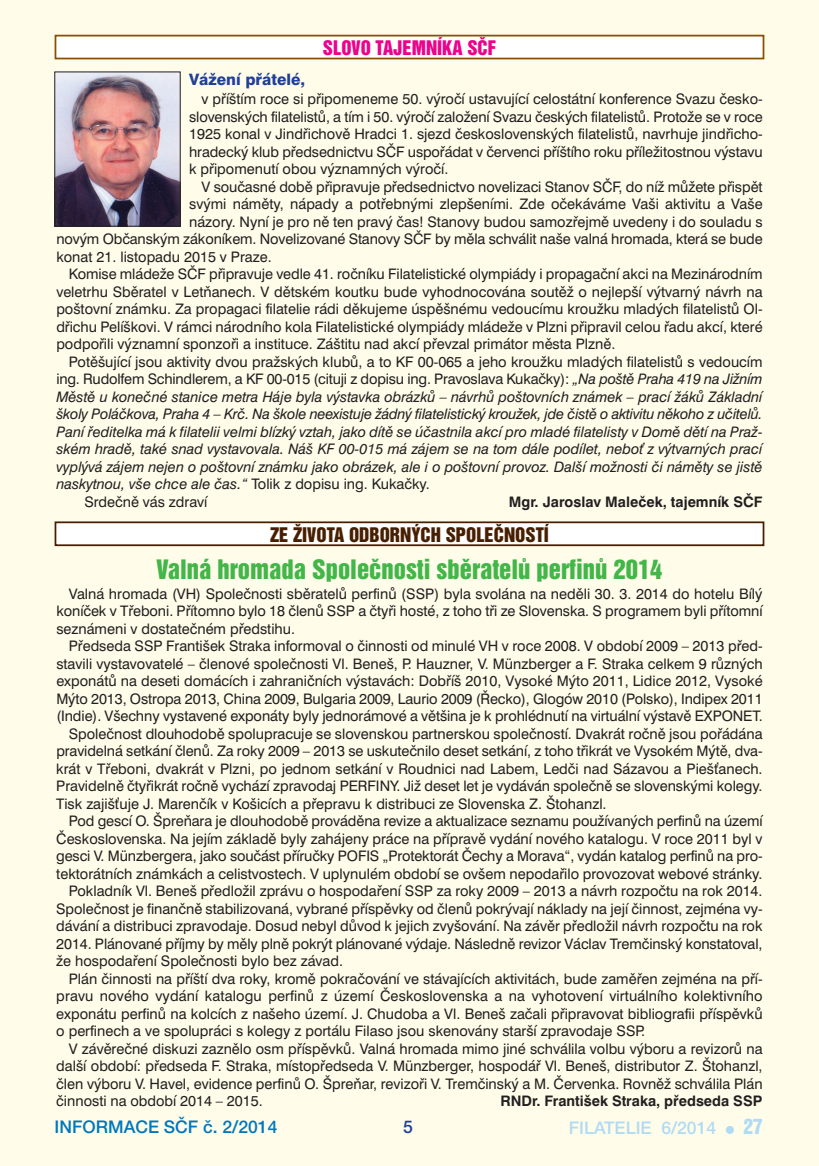
<style>
.page{position:relative;width:819px;height:1166px;background:#fffdea}
.page>*{position:absolute;margin:0;border:0;box-sizing:border-box;transform-origin:0 0}
.t1{font:24.5px "Switzerland Inserat";color:#42b649}
.t2{font:18.38px "Switzerland Inserat";color:#471f00}
.t3{font:18.38px "Switzerland Inserat";color:#ed028c}
.t4{font:17.5px "Helvetica E A";color:#0078bd}
.t5{font:17.5px "Helvetica E A";color:#b1dbf4}
.t6{font:17.5px "Helvetica E A";color:#223f99}
.t7{font:800 15.75px "Swiss 721 BTCE";color:#223f99}
.t8{font:14.53px/17.5px "Swiss 721 BTCE";color:#231f20;text-align:justify}
.t9{font:italic 14.53px "Swiss 721 BTCE";color:#231f20}
.t10{font:700 14.53px "Swiss 721 BTCE";color:#231f20}
.s1{font-style:italic}
.s2{font-style:normal}
.s3{font-size:14px}
.s4{font-family:"Helvetica Inserat E";font-size:19.25px}
</style>
<div class="page">
<div style="left:56px;top:36px;width:706px;height:22px;background:#fff"></div>
<div style="left:55px;top:35px;width:709px;height:24px;border:2px solid #8a4e00"></div>
<img style="left:57px;top:74px;width:121px;height:150px">
<div style="left:55px;top:72px;width:125px;height:154px;border:1px solid #231f20"></div>
<div style="left:56px;top:523px;width:706px;height:21px;background:#fff"></div>
<div style="left:55px;top:521px;width:709px;height:25px;border:2px solid #471f00"></div>
<p class="t3" style="left:323px;top:38px;width:174px">SLOVO TAJEMNÍKA SČF</p>
<p class="t7" style="left:189px;top:74px;width:117px">Vážení přátelé,</p>
<p class="t8" style="left:189px;top:92px;width:575px;text-indent:12px">v příštím roce si připomeneme 50. výročí ustavující celostátní konference Svazu česko&shy;slovenských filatelistů, a tím i 50. výročí založení Svazu českých filatelistů. Protože se v roce 1925 konal v Jindřichově Hradci 1. sjezd československých filatelistů, navrhuje jindřicho&shy;hradecký klub předsednictvu SČF uspořádat v červenci příštího roku příležitostnou výstavu k připomenutí obou významných výročí.</p>
<p class="t8" style="left:201px;top:179px;width:562px">V současné době připravuje předsednictvo novelizaci Stanov SČF, do níž můžete přispět</p>
<p class="t8" style="left:189px;top:197px;width:575px">svými náměty, nápady a potřebnými zlepšeními. Zde očekáváme Vaši aktivitu a Vaše</p>
<p class="t8" style="left:189px;top:214px;width:575px">názory. Nyní je pro ně ten pravý čas! Stanovy budou samozřejmě uvedeny i do souladu s</p>
<p class="t8" style="left:56px;top:232px;width:707px">novým Občanským zákoníkem. Novelizované Stanovy SČF by měla schválit naše valná hromada, která se bude</p>
<p class="t8" style="left:56px;top:249px;width:217px">konat 21. listopadu 2015 v Praze.</p>
<p class="t8" style="left:69px;top:267px;width:695px">Komise mládeže SČF připravuje vedle 41. ročníku Filatelistické olympiády i propagační akci na Mezinárodním</p>
<p class="t8" style="left:56px;top:284px;width:707px">veletrhu Sběratel v Letňanech. V dětském koutku bude vyhodnocována soutěž o nejlepší výtvarný návrh na</p>
<p class="t8" style="left:56px;top:302px;width:707px">poštovní známku. Za propagaci filatelie rádi děkujeme úspěšnému vedoucímu kroužku mladých filatelistů Ol-</p>
<p class="t8" style="left:56px;top:319px;width:707px">dřichu Pelíškovi. V rámci národního kola Filatelistické olympiády mládeže v Plzni připravil celou řadu akcí, které</p>
<p class="t8" style="left:56px;top:337px;width:560px">podpořili významní sponzoři a instituce. Záštitu nad akcí převzal primátor města Plzně.</p>
<p class="t8" style="left:69px;top:354px;width:695px">Potěšující jsou aktivity dvou pražských klubů, a to KF 00-065 a jeho kroužku mladých filatelistů s vedoucím</p>
<p class="t8" style="left:56px;top:372px;width:707px">ing. Rudolfem Schindlerem, a KF 00-015 (cituji z dopisu ing. Pravoslava Kukačky): <span class="s1">„Na poště Praha 419 na Jižním</span></p>
<p class="t9" style="left:56px;top:391px;width:707px">Městě u konečné stanice metra Háje byla výstavka obrázků – návrhů poštovních známek – prací žáků Základní</p>
<p class="t9" style="left:56px;top:409px;width:707px">školy Poláčkova, Praha 4 – Krč. Na škole neexistuje žádný filatelistický kroužek, jde čistě o aktivitu někoho z učitelů.</p>
<p class="t9" style="left:56px;top:426px;width:707px">Paní ředitelka má k filatelii velmi blízký vztah, jako dítě se účastnila akcí pro mladé filatelisty v Domě dětí na Praž-</p>
<p class="t9" style="left:56px;top:444px;width:707px">ském hradě, také snad vystavovala. Náš KF 00-015 má zájem se na tom dále podílet, neboť z výtvarných prací</p>
<p class="t9" style="left:56px;top:461px;width:707px">vyplývá zájem nejen o poštovní známku jako obrázek, ale i o poštovní provoz. Další možnosti či náměty se jistě</p>
<p class="t9" style="left:56px;top:479px;width:375px">naskytnou, vše chce ale čas.“ <span class="s2">Tolik z dopisu ing. Kukačky.</span></p>
<p class="t8" style="left:84px;top:494px;width:125px">Srdečně vás zdraví</p>
<p class="t10" style="left:509px;top:496px;width:255px">Mgr. Jaroslav Maleček, tajemník SČF</p>
<p class="t2" style="left:270px;top:524px;width:280px">ZE ŽIVOTA ODBORNÝCH SPOLEČNOSTÍ</p>
<h1 class="t1" style="left:156px;top:556px;width:507px">Valná hromada Společnosti sběratelů perfinů 2014</h1>
<p class="t8" style="left:56px;top:586px;width:707px;text-indent:12px">Valná hromada (VH) Společnosti sběratelů perfinů (SSP) byla svolána na neděli 30. 3. 2014 do hotelu Bílý koníček v Třeboni. Přítomno bylo 18 členů SSP a čtyři hosté, z toho tři ze Slovenska. S programem byli přítomní seznámeni v dostatečném předstihu.</p>
<p class="t8" style="left:69px;top:639px;width:695px">Předseda SSP František Straka informoval o činnosti od minulé VH v roce 2008. V období 2009 – 2013 před-</p>
<p class="t8" style="left:56px;top:656px;width:707px">stavili vystavovatelé – členové společnosti Vl. Beneš, P. Hauzner, V. Münzberger a F. Straka celkem 9 různých</p>
<p class="t8" style="left:56px;top:674px;width:707px">exponátů na deseti domácích i zahraničních výstavách: Dobříš 2010, Vysoké Mýto 2011, Lidice 2012, Vysoké</p>
<p class="t8" style="left:56px;top:691px;width:707px">Mýto 2013, Ostropa 2013, China 2009, Bulgaria 2009, Laurio 2009 (Řecko), Glogów 2010 (Polsko), Indipex 2011</p>
<p class="t8" style="left:56px;top:709px;width:707px">(Indie). Všechny vystavené exponáty byly jednorámové a většina je k prohlédnutí na virtuální výstavě EXPONET.</p>
<p class="t8" style="left:69px;top:726px;width:695px">Společnost dlouhodobě spolupracuje se slovenskou partnerskou společností. Dvakrát ročně jsou pořádána</p>
<p class="t8" style="left:56px;top:744px;width:707px">pravidelná setkání členů. Za roky 2009 – 2013 se uskutečnilo deset setkání, z toho třikrát ve Vysokém Mýtě, dva-</p>
<p class="t8" style="left:56px;top:761px;width:707px">krát v Třeboni, dvakrát v Plzni, po jednom setkání v Roudnici nad Labem, Ledči nad Sázavou a Piešťanech.</p>
<p class="t8" style="left:56px;top:779px;width:707px">Pravidelně čtyřikrát ročně vychází zpravodaj PERFINY. Již deset let je vydáván společně se slovenskými kolegy.</p>
<p class="t8" style="left:56px;top:796px;width:551px">Tisk zajišťuje J. Marenčík v Košicích a přepravu k distribuci ze Slovenska Z. Štohanzl.</p>
<p class="t8" style="left:69px;top:814px;width:695px">Pod gescí O. Špreňara je dlouhodobě prováděna revize a aktualizace seznamu používaných perfinů na území</p>
<p class="t8" style="left:56px;top:831px;width:707px">Československa. Na jejím základě byly zahájeny práce na přípravě vydání nového katalogu. V roce 2011 byl v</p>
<p class="t8" style="left:56px;top:849px;width:707px">gesci V. Münzbergera, jako součást příručky POFIS „Protektorát Čechy a Morava“, vydán katalog perfinů na pro-</p>
<p class="t8" style="left:56px;top:866px;width:707px">tektorátních známkách a celistvostech. V uplynulém období se ovšem nepodařilo provozovat webové stránky.</p>
<p class="t8" style="left:69px;top:884px;width:695px">Pokladník Vl. Beneš předložil zprávu o hospodaření SSP za roky 2009 – 2013 a návrh rozpočtu na rok 2014.</p>
<p class="t8" style="left:56px;top:901px;width:707px">Společnost je finančně stabilizovaná, vybrané příspěvky od členů pokrývají náklady na její činnost, zejména vy-</p>
<p class="t8" style="left:56px;top:919px;width:707px">dávání a distribuci zpravodaje. Dosud nebyl důvod k jejich zvyšování. Na závěr předložil návrh rozpočtu na rok</p>
<p class="t8" style="left:56px;top:936px;width:707px">2014. Plánované příjmy by měly plně pokrýt plánované výdaje. Následně revizor Václav Tremčinský konstatoval,</p>
<p class="t8" style="left:56px;top:954px;width:288px">že hospodaření Společnosti bylo bez závad.</p>
<p class="t8" style="left:69px;top:971px;width:695px">Plán činnosti na příští dva roky, kromě pokračování ve stávajících aktivitách, bude zaměřen zejména na pří-</p>
<p class="t8" style="left:56px;top:989px;width:707px">pravu nového vydání katalogu perfinů z území Československa a na vyhotovení virtuálního kolektivního</p>
<p class="t8" style="left:56px;top:1006px;width:707px">exponátu perfinů na kolcích z našeho území. J. Chudoba a Vl. Beneš začali připravovat bibliografii příspěvků</p>
<p class="t8" style="left:56px;top:1024px;width:590px">o perfinech a ve spolupráci s kolegy z portálu Filaso jsou skenovány starší zpravodaje SSP.</p>
<p class="t8" style="left:69px;top:1041px;width:695px">V závěrečné diskuzi zaznělo osm příspěvků. Valná hromada mimo jiné schválila volbu výboru a revizorů na</p>
<p class="t8" style="left:56px;top:1059px;width:707px">další období: předseda F. Straka, místopředseda V. Münzberger, hospodář Vl. Beneš, distributor Z. Štohanzl,</p>
<p class="t8" style="left:56px;top:1076px;width:707px">člen výboru V. Havel, evidence perfinů O. Špreňar, revizoři V. Tremčinský a M. Červenka. Rovněž schválila Plán</p>
<p class="t8" style="left:56px;top:1094px;width:208px">činnosti na období 2014 – 2015.</p>
<p class="t10" style="left:500px;top:1096px;width:264px">RNDr. František Straka, předseda SSP</p>
<p class="t4" style="left:55px;top:1117px;width:224px">INFORMACE S»F Ë. 2/2014</p>
<p class="t6" style="left:403px;top:1117px;width:11px">5</p>
<p class="t5" style="left:569px;top:1117px;width:195px">FILATELIE 6/2014 <span class="s3">π</span> <span class="s4">27</span></p>
</div>
